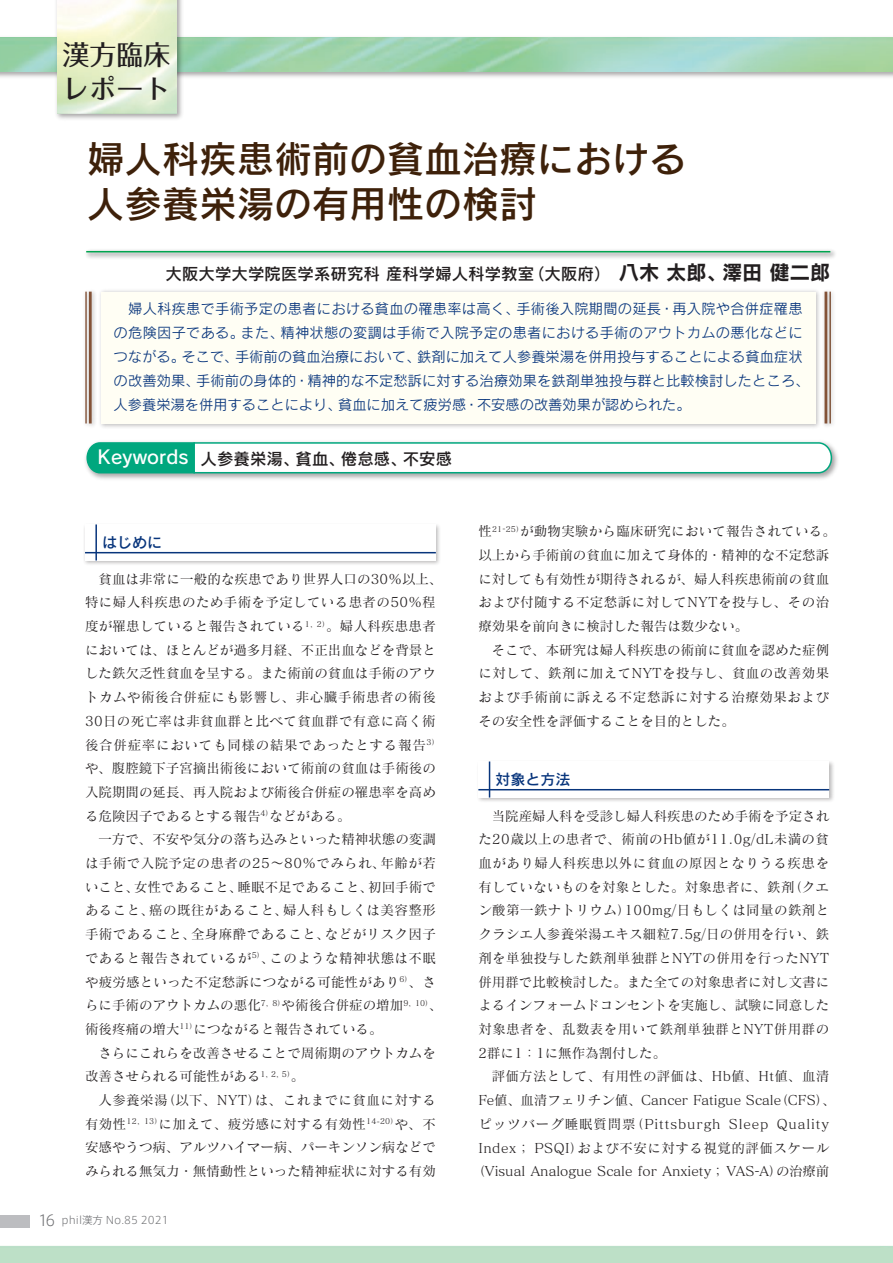
<style>
.page{position:relative;width:893px;height:1263px;background:#fff}
.page>*{position:absolute;margin:0;border:0;box-sizing:border-box;transform-origin:0 0}
.t1{font:37.5px/45px "Rodin Pro DB";color:#3e210a}
.t2{font:500 27px/34.5px "Folk Pro";color:#231f20}
.t3{font:18.75px "Rodin Pro DB";color:#fff}
.t4{font:16.5px "Rodin Pro DB";color:#231f20}
.t5{font:15px "Rodin Pro DB";color:#08357c}
.t6{font:14.25px/24px "Rodin Pro M";letter-spacing:.005em;color:#08357c}
.t7{font:13.5px/23.7px "Matisse Pro M";letter-spacing:.005em;color:#231f20}
.t8{font:13.5px "Matisse Pro M";letter-spacing:.065em;color:#231f20}
.t9{font:13.5px "Matisse Pro M";letter-spacing:.04em;color:#231f20}
.t10{font:300 10.5px "Axis Std";color:#6c6d70}
.s1{font-family:"Rodin Pro B";font-size:20.25px}
.s2{font-size:15px}
</style>
<div class="page">
<img style="left:53px;top:0;width:132px;height:119px">
<img style="left:58px;top:0;width:119px;height:114px">
<img style="left:85px;top:448px;width:753px;height:31px">
<svg style="left:86px;top:441px;width:747px;height:33px"></svg>
<hr style="left:86px;top:251px;width:744px;height:1px;background:#00a54f">
<img style="left:85px;top:291px;width:10px;height:135px">
<hr style="left:89px;top:292px;width:3px;height:131px;background:#835237">
<img style="left:823px;top:291px;width:10px;height:135px">
<hr style="left:824px;top:292px;width:3px;height:131px;background:#835237">
<img style="left:100px;top:290px;width:719px;height:138px">
<div style="left:101px;top:292px;width:714px;height:131px;background:#fffef4"></div>
<div style="left:83px;top:522px;width:358px;height:44px;background:#231f20;opacity:.3"></div>
<div style="left:85px;top:524px;width:351px;height:36px;background:#fff"></div>
<hr style="left:95px;top:524px;width:2px;height:36px;background:#08357c">
<hr style="left:85px;top:552px;width:351px;height:1px;background:#08357c">
<div style="left:476px;top:759px;width:359px;height:44px;background:#231f20;opacity:.3"></div>
<div style="left:478px;top:761px;width:351px;height:36px;background:#fff"></div>
<hr style="left:489px;top:761px;width:1px;height:36px;background:#08357c">
<hr style="left:478px;top:789px;width:351px;height:1px;background:#08357c">
<div style="left:0;top:1215px;width:30px;height:13px;background:#bcbdc0"></div>
<h2 class="t2" style="left:63px;top:33px;width:109px">漢方臨床レポート</h2>
<h1 class="t1" style="left:87px;top:135px;width:601px">婦人科疾患術前の貧血治療における人参養栄湯の有用性の検討</h1>
<p class="t4" style="left:166px;top:263px;width:666px">大阪大学大学院医学系研究科 産科学婦人科学教室（大阪府）　<span class="s1">八木 太郎、澤田 健二郎</span></p>
<p class="t6" style="left:114px;top:296px;width:697px;text-indent:15px">婦人科疾患で手術予定の患者における貧血の罹患率は高く、手術後入院期間の延長・再入院や合併症罹患の危険因子である。また、精神状態の変調は手術で入院予定の患者における手術のアウトカムの悪化などにつながる。そこで、手術前の貧血治療において、鉄剤に加えて人参養栄湯を併用投与することによる貧血症状の改善効果、手術前の身体的・精神的な不定愁訴に対する治療効果を鉄剤単独投与群と比較検討したところ、人参養栄湯を併用することにより、貧血に加えて疲労感・不安感の改善効果が認められた。</p>
<p class="t4" style="left:201px;top:447px;width:253px">人参養栄湯、貧血、倦怠感、不安感</p>
<h3 class="t3" style="left:98px;top:445px;width:92px">Keywords</h3>
<p class="t5" style="left:102px;top:533px;width:61px">はじめに</p>
<p class="t7" style="left:85px;top:566px;width:359px;text-indent:13px">貧血は非常に一般的な疾患であり世界人口の30%以上、特に婦人科疾患のため手術を予定している患者の50%程度が罹患していると報告されている<sup>1,</sup> <sup>2）</sup>。婦人科疾患患者においては、ほとんどが過多月経、不正出血などを背景とした鉄欠乏性貧血を呈する。また術前の貧血は手術のアウトカムや術後合併症にも影響し、非心臓手術患者の術後<br>30日の死亡率は非貧血群と比べて貧血群で有意に高く術後合併症率においても同様の結果であったとする報告<sup>3）</sup>や、腹腔鏡下子宮摘出術後において術前の貧血は手術後の入院期間の延長、再入院および術後合併症の罹患率を高める危険因子であるとする報告<sup>4）</sup>などがある。</p>
<p class="t7" style="left:85px;top:827px;width:359px;text-indent:13px">一方で、不安や気分の落ち込みといった精神状態の変調は手術で入院予定の患者の25～80%でみられ、年齢が若いこと、女性であること、睡眠不足であること、初回手術であること、癌の既往があること、婦人科もしくは美容整形手術であること、全身麻酔であること、などがリスク因子であると報告されているが<sup>5）</sup>、このような精神状態は不眠や疲労感といった不定愁訴につながる可能性があり<sup>6）</sup>、さらに手術のアウトカムの悪化<sup>7,</sup> <sup>8）</sup>や術後合併症の増加<sup>9,</sup> <sup>10）</sup>、術後疼痛の増大<sup>11）</sup>につながると報告されている。</p>
<p class="t7" style="left:85px;top:1040px;width:352px;text-indent:13px">さらにこれらを改善させることで周術期のアウトカムを改善させられる可能性がある<sup>1,</sup> <sup>2,</sup> <sup>5）</sup>。</p>
<p class="t7" style="left:85px;top:1088px;width:352px;text-align:justify;text-indent:13px">人参養栄湯（以下、NYT）は、これまでに貧血に対する有効性<sup>12,</sup> <sup>13）</sup>に加えて、疲労感に対する有効性<sup>14-20）</sup>や、不安感やうつ病、アルツハイマー病、パーキンソン病などでみられる無気力・無情動性といった精神症状に対する有効</p>
<p class="t10" style="left:38px;top:1213px;width:132px"><span class="s2">16</span> phil漢方 No.85 2021</p>
<p class="t7" style="left:478px;top:519px;width:359px">性<sup>21-25）</sup>が動物実験から臨床研究において報告されている。以上から手術前の貧血に加えて身体的・精神的な不定愁訴に対しても有効性が期待されるが、婦人科疾患術前の貧血および付随する不定愁訴に対してNYTを投与し、その治療効果を前向きに検討した報告は数少ない。</p>
<p class="t7" style="left:478px;top:637px;width:352px;text-align:justify;text-indent:13px">そこで、本研究は婦人科疾患の術前に貧血を認めた症例に対して、鉄剤に加えてNYTを投与し、貧血の改善効果および手術前に訴える不定愁訴に対する治療効果およびその安全性を評価することを目的とした。</p>
<p class="t5" style="left:495px;top:770px;width:76px">対象と方法</p>
<p class="t7" style="left:478px;top:803px;width:352px;text-align:justify;text-indent:13px">当院産婦人科を受診し婦人科疾患のため手術を予定された20歳以上の患者で、術前のHb値が11.0g/dL未満の貧血があり婦人科疾患以外に貧血の原因となりうる疾患を有していないものを対象とした。対象患者に、鉄剤（クエン酸第一鉄ナトリウム）100mg/日もしくは同量の鉄剤とクラシエ人参養栄湯エキス細粒7.5g/日の併用を行い、鉄剤を単独投与した鉄剤単独群とNYTの併用を行ったNYT併用群で比較検討した。また全ての対象患者に対し文書によるインフォームドコンセントを実施し、試験に同意した対象患者を、乱数表を用いて鉄剤単独群とNYT併用群の2群に1：1に無作為割付した。</p>
<p class="t7" style="left:492px;top:1064px;width:339px">評価方法として、有用性の評価は、Hb値、Ht値、血清</p>
<p class="t7" style="left:478px;top:1088px;width:359px">Fe値、血清フェリチン値、Cancer Fatigue Scale（CFS）、</p>
<p class="t8" style="left:478px;top:1115px;width:352px">ピッツバーグ睡眠質問票（Pittsburgh Sleep Quality</p>
<p class="t9" style="left:478px;top:1139px;width:352px">Index； PSQI）および不安に対する視覚的評価スケール</p>
<p class="t7" style="left:472px;top:1159px;width:359px">（Visual Analogue Scale for Anxiety； VAS-A）の治療前</p>
</div>
